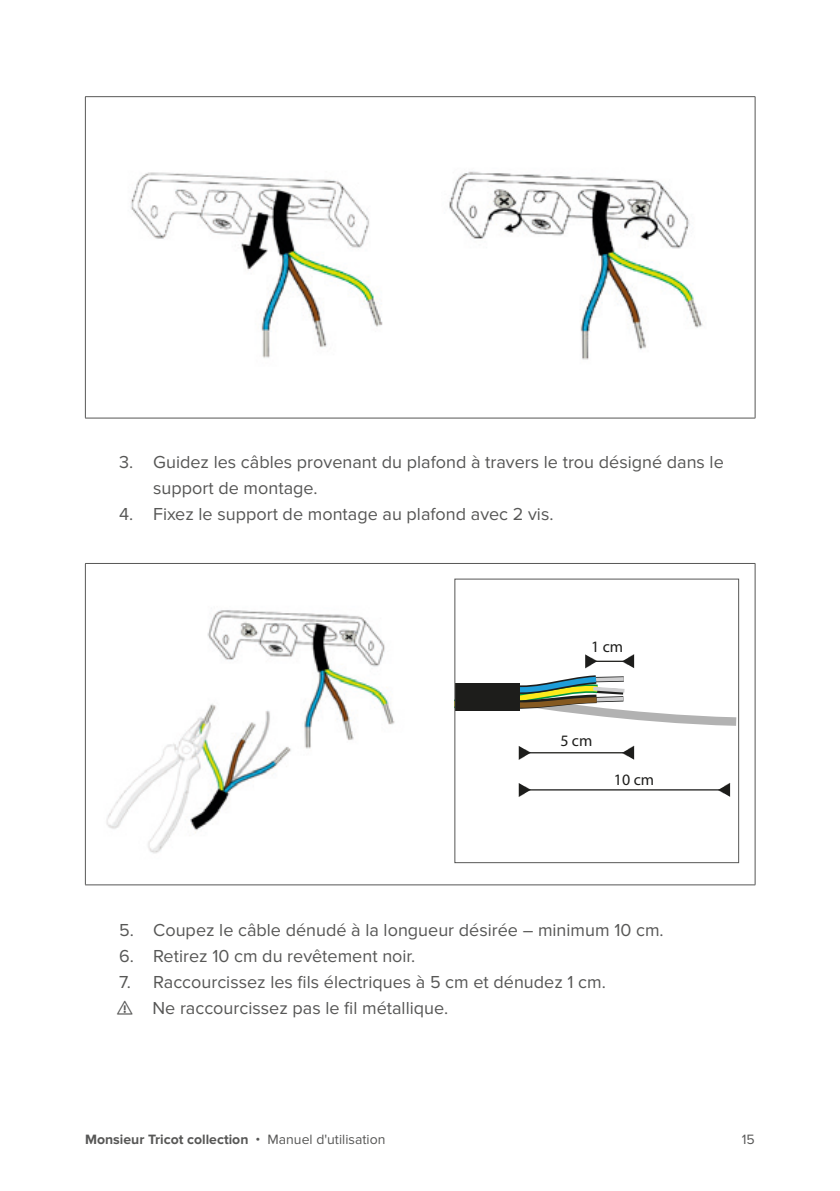
<style>
.page{position:relative;width:840px;height:1191px;background:#fff}
.page>*{position:absolute;margin:0;border:0;box-sizing:border-box;transform-origin:0 0}
.ol_1_continue{font:18px/26px "Proxima Nova";color:#575756}
.t1{font:16px "Myriad Pro";color:#1d1d1b}
.t2{font:700 14px "Proxima Nova";color:#575756}
.t3{font:14px "Proxima Nova";color:#575756}
.s1{font-weight:400}
</style>
<div class="page">
<hr style="left:85px;top:96px;width:670px;height:1px;background:#575756">
<hr style="left:85px;top:97px;width:1px;height:321px;background:#575756">
<hr style="left:754px;top:97px;width:1px;height:321px;background:#575756">
<hr style="left:85px;top:418px;width:670px;height:1px;background:#575756">
<hr style="left:85px;top:563px;width:670px;height:1px;background:#575756">
<hr style="left:85px;top:564px;width:1px;height:320px;background:#575756">
<hr style="left:754px;top:564px;width:1px;height:320px;background:#575756">
<hr style="left:85px;top:884px;width:670px;height:1px;background:#575756">
<svg style="left:456px;top:654px;width:280px;height:72px"></svg>
<hr style="left:524px;top:752px;width:99px;height:1px;background:#1d1d1b">
<svg style="left:621px;top:746px;width:12px;height:13px"></svg>
<svg style="left:518px;top:746px;width:12px;height:13px"></svg>
<hr style="left:524px;top:789px;width:196px;height:1px;background:#1d1d1b">
<svg style="left:717px;top:783px;width:12px;height:13px"></svg>
<svg style="left:518px;top:783px;width:12px;height:14px"></svg>
<img style="left:130px;top:172px;width:253px;height:186px">
<img style="left:449px;top:171px;width:254px;height:189px">
<img style="left:106px;top:610px;width:289px;height:244px">
<p class="ol_1_continue" style="left:153px;top:450px;width:571px;text-indent:-34px">3. Guidez les câbles provenant du plafond à travers le trou désigné dans le support de montage.</p>
<p class="ol_1_continue" style="left:119px;top:502px;width:435px">4. Fixez le support de montage au plafond avec 2 vis.</p>
<p class="t1" style="left:591px;top:637px;width:33px">1 cm</p>
<p class="t1" style="left:560px;top:730px;width:33px">5 cm</p>
<p class="t1" style="left:613px;top:770px;width:42px">10 cm</p>
<p class="ol_1_continue" style="left:119px;top:918px;width:545px">5. Coupez le câble dénudé à la longueur désirée – minimum 10 cm.</p>
<p class="ol_1_continue" style="left:119px;top:944px;width:297px">6. Retirez 10 cm du revêtement noir.</p>
<p class="ol_1_continue" style="left:119px;top:970px;width:488px">7. Raccourcissez les fils électriques à 5 cm et dénudez 1 cm.</p>
<p class="ol_1_continue" style="left:117px;top:996px;width:332px">⚠ Ne raccourcissez pas le fil métallique.</p>
<p class="t2" style="left:85px;top:1131px;width:301px">Monsieur Tricot collection <span class="s1">• Manuel d'utilisation</span></p>
<p class="t3" style="left:741px;top:1131px;width:15px">15</p>
</div>
